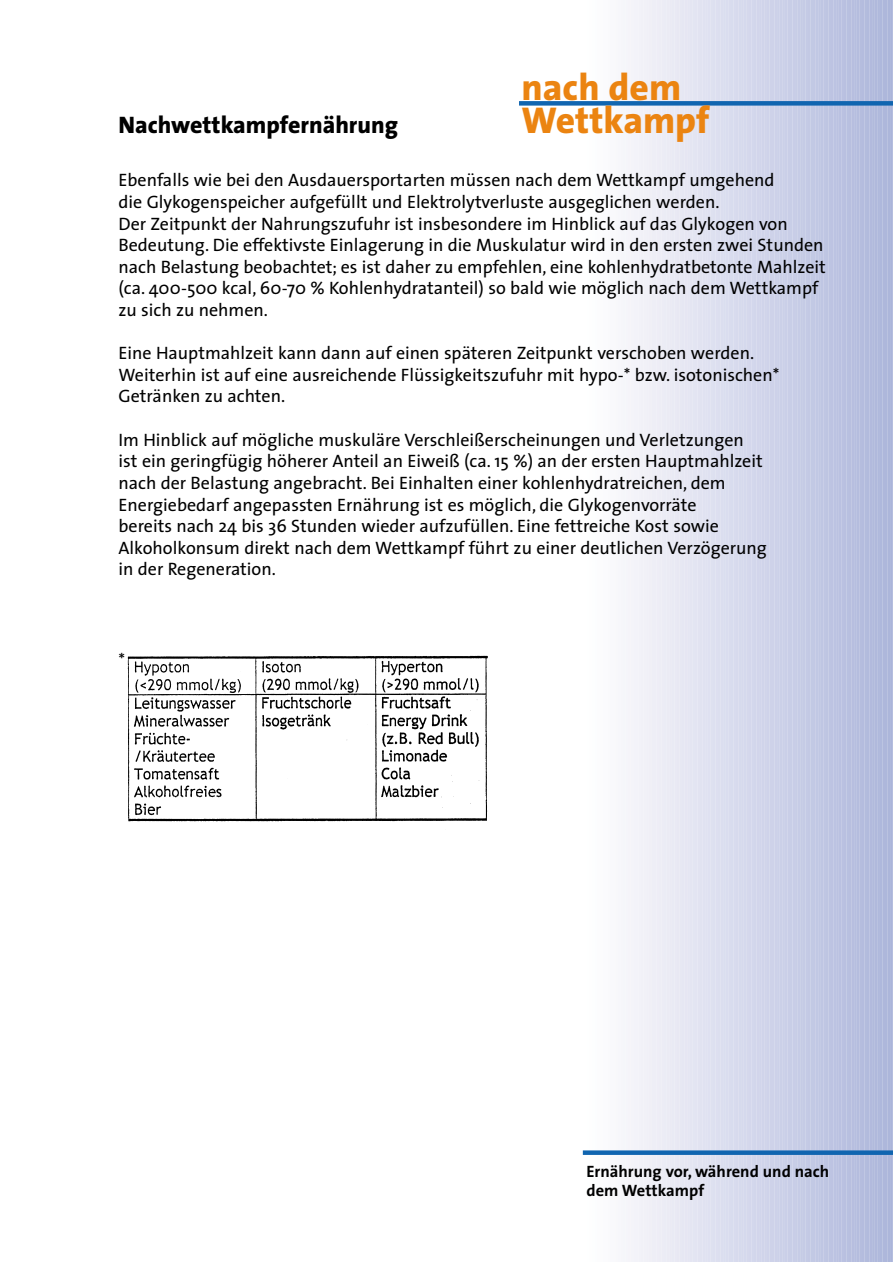
<style>
.page{position:relative;width:893px;height:1262px;background:#fff}
.page>*{position:absolute;margin:0;border:0;box-sizing:border-box;transform-origin:0 0}
.t1{font:800 37.5px/33px "The Sans";color:#eb8411}
.t2{font:800 24px "The Sans";color:#000}
.t3{font:18px/21.6px "The Sans";color:#000}
.t4{font:700 16.5px/19.8px "The Sans";color:#000}
</style>
<div class="page">
<hr style="left:888px;top:0;width:4px;height:1262px;background:#abb5da">
<svg style="left:886px;top:0;width:3px;height:1262px;fill:#adb7db"></svg>
<svg style="left:881px;top:0;width:5px;height:1262px;fill:#aeb7db"></svg>
<div style="left:875px;top:0;width:6px;height:1262px;background:#afb9dc"></div>
<div style="left:870px;top:0;width:6px;height:1262px;background:#b1badc"></div>
<div style="left:865px;top:0;width:6px;height:1262px;background:#b2bbdd"></div>
<div style="left:860px;top:0;width:5px;height:1262px;background:#b4bcde"></div>
<div style="left:855px;top:0;width:5px;height:1262px;background:#b5bdde"></div>
<div style="left:850px;top:0;width:5px;height:1262px;background:#b7bedf"></div>
<div style="left:845px;top:0;width:5px;height:1262px;background:#b8c0e0"></div>
<div style="left:839px;top:0;width:6px;height:1262px;background:#bac1e1"></div>
<div style="left:834px;top:0;width:6px;height:1262px;background:#bbc2e1"></div>
<div style="left:829px;top:0;width:6px;height:1262px;background:#bdc3e2"></div>
<div style="left:824px;top:0;width:5px;height:1262px;background:#bec5e2"></div>
<div style="left:819px;top:0;width:5px;height:1262px;background:#bfc6e3"></div>
<div style="left:814px;top:0;width:5px;height:1262px;background:#c1c8e4"></div>
<div style="left:809px;top:0;width:5px;height:1262px;background:#c2c9e4"></div>
<div style="left:804px;top:0;width:5px;height:1262px;background:#c4cae5"></div>
<div style="left:798px;top:0;width:6px;height:1262px;background:#c5cbe5"></div>
<div style="left:793px;top:0;width:6px;height:1262px;background:#c7cde6"></div>
<div style="left:788px;top:0;width:6px;height:1262px;background:#c8cee7"></div>
<div style="left:783px;top:0;width:5px;height:1262px;background:#cacfe8"></div>
<div style="left:778px;top:0;width:5px;height:1262px;background:#cbd0e8"></div>
<div style="left:773px;top:0;width:5px;height:1262px;background:#cdd1e9"></div>
<div style="left:768px;top:0;width:5px;height:1262px;background:#ced2e9"></div>
<div style="left:762px;top:0;width:6px;height:1262px;background:#d0d4ea"></div>
<div style="left:757px;top:0;width:6px;height:1262px;background:#d1d5eb"></div>
<div style="left:752px;top:0;width:6px;height:1262px;background:#d2d6eb"></div>
<div style="left:747px;top:0;width:5px;height:1262px;background:#d4d7ec"></div>
<div style="left:742px;top:0;width:5px;height:1262px;background:#d5d9ed"></div>
<div style="left:737px;top:0;width:5px;height:1262px;background:#d6daed"></div>
<div style="left:732px;top:0;width:5px;height:1262px;background:#d8dbee"></div>
<div style="left:727px;top:0;width:5px;height:1262px;background:#d9dcee"></div>
<div style="left:721px;top:0;width:6px;height:1262px;background:#dadeef"></div>
<div style="left:716px;top:0;width:6px;height:1262px;background:#dcdfef"></div>
<div style="left:711px;top:0;width:6px;height:1262px;background:#dde0f0"></div>
<div style="left:706px;top:0;width:5px;height:1262px;background:#dfe1f1"></div>
<div style="left:701px;top:0;width:5px;height:1262px;background:#e0e2f1"></div>
<div style="left:696px;top:0;width:5px;height:1262px;background:#e2e3f1"></div>
<div style="left:691px;top:0;width:5px;height:1262px;background:#e3e5f2"></div>
<div style="left:685px;top:0;width:6px;height:1262px;background:#e5e6f3"></div>
<div style="left:680px;top:0;width:6px;height:1262px;background:#e6e7f3"></div>
<div style="left:675px;top:0;width:6px;height:1262px;background:#e8e8f3"></div>
<div style="left:670px;top:0;width:5px;height:1262px;background:#e9eaf4"></div>
<div style="left:665px;top:0;width:5px;height:1262px;background:#ebebf4"></div>
<div style="left:660px;top:0;width:5px;height:1262px;background:#ececf5"></div>
<div style="left:655px;top:0;width:5px;height:1262px;background:#eeedf6"></div>
<div style="left:650px;top:0;width:5px;height:1262px;background:#eeeef6"></div>
<div style="left:644px;top:0;width:6px;height:1262px;background:#f0f0f7"></div>
<div style="left:639px;top:0;width:6px;height:1262px;background:#f1f1f7"></div>
<div style="left:634px;top:0;width:5px;height:1262px;background:#f3f3f9"></div>
<div style="left:629px;top:0;width:5px;height:1262px;background:#f4f4f9"></div>
<div style="left:624px;top:0;width:5px;height:1262px;background:#f5f5fa"></div>
<div style="left:619px;top:0;width:5px;height:1262px;background:#f6f6fa"></div>
<div style="left:614px;top:0;width:5px;height:1262px;background:#f8f8fb"></div>
<div style="left:608px;top:0;width:6px;height:1262px;background:#f9f9fc"></div>
<div style="left:603px;top:0;width:6px;height:1262px;background:#fbfbfd"></div>
<div style="left:519px;top:101px;width:373px;height:5px;background:#1065b0"></div>
<svg style="left:583px;top:1150px;width:309px;height:4px"></svg>
<img style="left:127px;top:655px;width:361px;height:167px">
<h1 class="t1" style="left:521px;top:75px;width:189px">nach dem<br>Wettkampf</h1>
<h2 class="t2" style="left:118px;top:116px;width:281px">Nachwettkampfernährung</h2>
<p class="t3" style="left:118px;top:171px;width:709px">Ebenfalls wie bei den Ausdauersportarten müssen nach dem Wettkampf umgehend<br>die Glykogenspeicher aufgefüllt und Elektrolytverluste ausgeglichen werden.<br>Der Zeitpunkt der Nahrungszufuhr ist insbesondere im Hinblick auf das Glykogen von Bedeutung. Die effektivste Einlagerung in die Muskulatur wird in den ersten zwei Stunden nach Belastung beobachtet; es ist daher zu empfehlen, eine kohlenhydratbetonte Mahlzeit (ca. 400-500 kcal, 60-70 % Kohlenhydratanteil) so bald wie möglich nach dem Wettkampf zu sich zu nehmen.</p>
<p class="t3" style="left:118px;top:344px;width:662px">Eine Hauptmahlzeit kann dann auf einen späteren Zeitpunkt verschoben werden.<br>Weiterhin ist auf eine ausreichende Flüssigkeitszufuhr mit hypo-* bzw. isotonischen*<br>Getränken zu achten.</p>
<p class="t3" style="left:118px;top:430px;width:650px">Im Hinblick auf mögliche muskuläre Verschleißerscheinungen und Verletzungen ist ein geringfügig höherer Anteil an Eiweiß (ca. 15 %) an der ersten Hauptmahlzeit nach der Belastung angebracht. Bei Einhalten einer kohlenhydratreichen, dem Energiebedarf angepassten Ernährung ist es möglich, die Glykogenvorräte<br>bereits nach 24 bis 36 Stunden wieder aufzufüllen. Eine fettreiche Kost sowie Alkoholkonsum direkt nach dem Wettkampf führt zu einer deutlichen Verzögerung in der Regeneration.</p>
<p class="t3" style="left:118px;top:651px;width:8px">*</p>
<p class="t4" style="left:586px;top:1162px;width:244px">Ernährung vor, während und nach dem Wettkampf</p>
</div>
